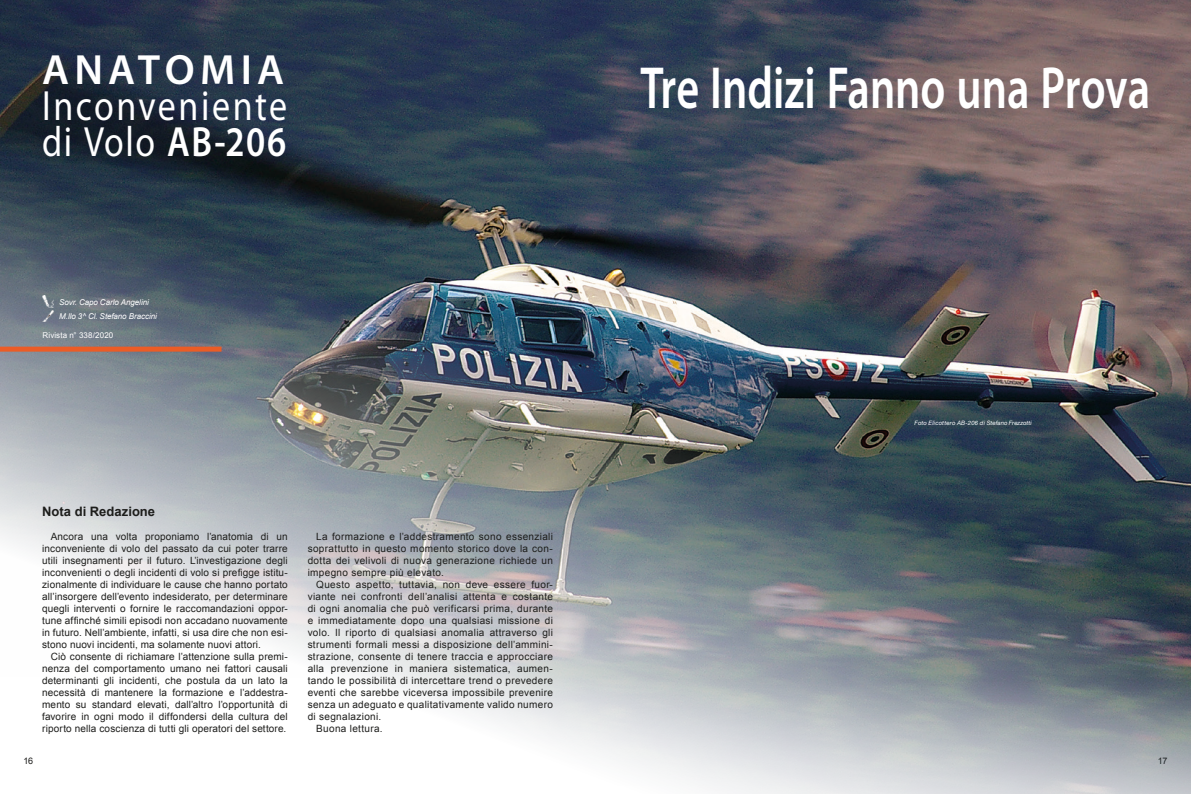
<style>
.page{position:relative;width:1191px;height:794px;background:#fff}
.page>*{position:absolute;margin:0;border:0;box-sizing:border-box;transform-origin:0 0}
.t1{font:600 59.8px "Myriad Pro";color:#fff;scale:.74 1}
.t2{font:42.4px/36px "Myriad Pro";letter-spacing:.065em;color:#fff;text-align:justify;scale:.85 1}
.t3{font:700 13px "Arial";color:#1d1d1b}
.t4{font:10px "Arial";letter-spacing:.02em;color:#1d1d1b}
.t5{font:9px "Arial";color:#1d1d1b}
.t6{font:italic 8px/14.7px "Arial";letter-spacing:-.005em;color:#fff}
.t7{font:8px "Arial";letter-spacing:.015em;color:#fff}
.t8{font:italic 6px "Helvetica Neue";letter-spacing:.015em;color:#fff}
.s1{font-weight:600}
</style>
<div class="page">
<img style="left:0;top:0;width:1191px;height:794px">
<div style="left:0;top:346px;width:221px;height:5px;background:#eb5c26"></div>
<svg style="left:43px;top:296px;width:11px;height:25px"></svg>
<p class="t2" style="left:42px;top:51px;width:290px"><span class="s1">ANATOMIA </span>Inconveniente di Volo <span class="s1">AB-206</span></p>
<p class="t6" style="left:59px;top:294px;width:99px">Sovr. Capo Carlo Angelini<br>M.llo 3^ Cl. Stefano Braccini</p>
<p class="t7" style="left:43px;top:330px;width:72px">Rivista n° 338/2020</p>
<p class="t3" style="left:42px;top:503px;width:114px">Nota di Redazione</p>
<p class="t4" style="left:51px;top:530px;width:239px">Ancora una volta proponiamo l’anatomia di un</p>
<p class="t4" style="left:42px;top:542px;width:247px">inconveniente di volo del passato da cui poter trarre</p>
<p class="t4" style="left:42px;top:554px;width:247px">utili insegnamenti per il futuro. L’investigazione degli</p>
<p class="t4" style="left:42px;top:566px;width:247px">inconvenienti o degli incidenti di volo si prefigge istitu-</p>
<p class="t4" style="left:42px;top:578px;width:247px">zionalmente di individuare le cause che hanno portato</p>
<p class="t4" style="left:42px;top:590px;width:247px">all’insorgere dell’evento indesiderato, per determinare</p>
<p class="t4" style="left:42px;top:602px;width:247px">quegli interventi o fornire le raccomandazioni oppor-</p>
<p class="t4" style="left:42px;top:614px;width:247px">tune affinché simili episodi non accadano nuovamente</p>
<p class="t4" style="left:42px;top:626px;width:247px">in futuro. Nell’ambiente, infatti, si usa dire che non esi-</p>
<p class="t4" style="left:42px;top:638px;width:220px">stono nuovi incidenti, ma solamente nuovi attori.</p>
<p class="t4" style="left:51px;top:650px;width:239px">Ciò consente di richiamare l’attenzione sulla premi-</p>
<p class="t4" style="left:42px;top:662px;width:247px">nenza del comportamento umano nei fattori causali</p>
<p class="t4" style="left:42px;top:674px;width:247px">determinanti gli incidenti, che postula da un lato la</p>
<p class="t4" style="left:42px;top:686px;width:247px">necessità di mantenere la formazione e l’addestra-</p>
<p class="t4" style="left:42px;top:698px;width:247px">mento su standard elevati, dall’altro l’opportunità di</p>
<p class="t4" style="left:42px;top:710px;width:247px">favorire in ogni modo il diffondersi della cultura del</p>
<p class="t4" style="left:42px;top:722px;width:246px">riporto nella coscienza di tutti gli operatori del settore.</p>
<p class="t4" style="left:316px;top:530px;width:238px">La formazione e l’addestramento sono essenziali</p>
<p class="t4" style="left:308px;top:542px;width:247px">soprattutto in questo momento storico dove la con-</p>
<p class="t4" style="left:308px;top:554px;width:247px">dotta dei velivoli di nuova generazione richiede un</p>
<p class="t4" style="left:308px;top:566px;width:138px">impegno sempre più elevato.</p>
<p class="t4" style="left:316px;top:578px;width:238px">Questo aspetto, tuttavia, non deve essere fuor-</p>
<p class="t4" style="left:308px;top:590px;width:247px">viante nei confronti dell’analisi attenta e costante</p>
<p class="t4" style="left:308px;top:602px;width:247px">di ogni anomalia che può verificarsi prima, durante</p>
<p class="t4" style="left:308px;top:614px;width:247px">e immediatamente dopo una qualsiasi missione di</p>
<p class="t4" style="left:308px;top:626px;width:247px">volo. Il riporto di qualsiasi anomalia attraverso gli</p>
<p class="t4" style="left:308px;top:638px;width:247px">strumenti formali messi a disposizione dell’ammini-</p>
<p class="t4" style="left:308px;top:650px;width:247px">strazione, consente di tenere traccia e approcciare</p>
<p class="t4" style="left:308px;top:662px;width:247px">alla prevenzione in maniera sistematica, aumen-</p>
<p class="t4" style="left:308px;top:674px;width:247px">tando le possibilità di intercettare trend o prevedere</p>
<p class="t4" style="left:308px;top:686px;width:247px">eventi che sarebbe viceversa impossibile prevenire</p>
<p class="t4" style="left:308px;top:698px;width:247px">senza un adeguato e qualitativamente valido numero</p>
<p class="t4" style="left:308px;top:710px;width:75px">di segnalazioni.</p>
<p class="t4" style="left:316px;top:722px;width:68px">Buona lettura.</p>
<p class="t1" style="left:640px;top:50px;width:690px">Tre Indizi Fanno una Prova</p>
<p class="t8" style="left:914px;top:419px;width:119px">Foto Elicottero AB-206 di Stefano Frezzotti</p>
<p class="t5" style="left:23px;top:754px;width:11px">16</p>
<p class="t5" style="left:1157px;top:754px;width:11px">17</p>
</div>
